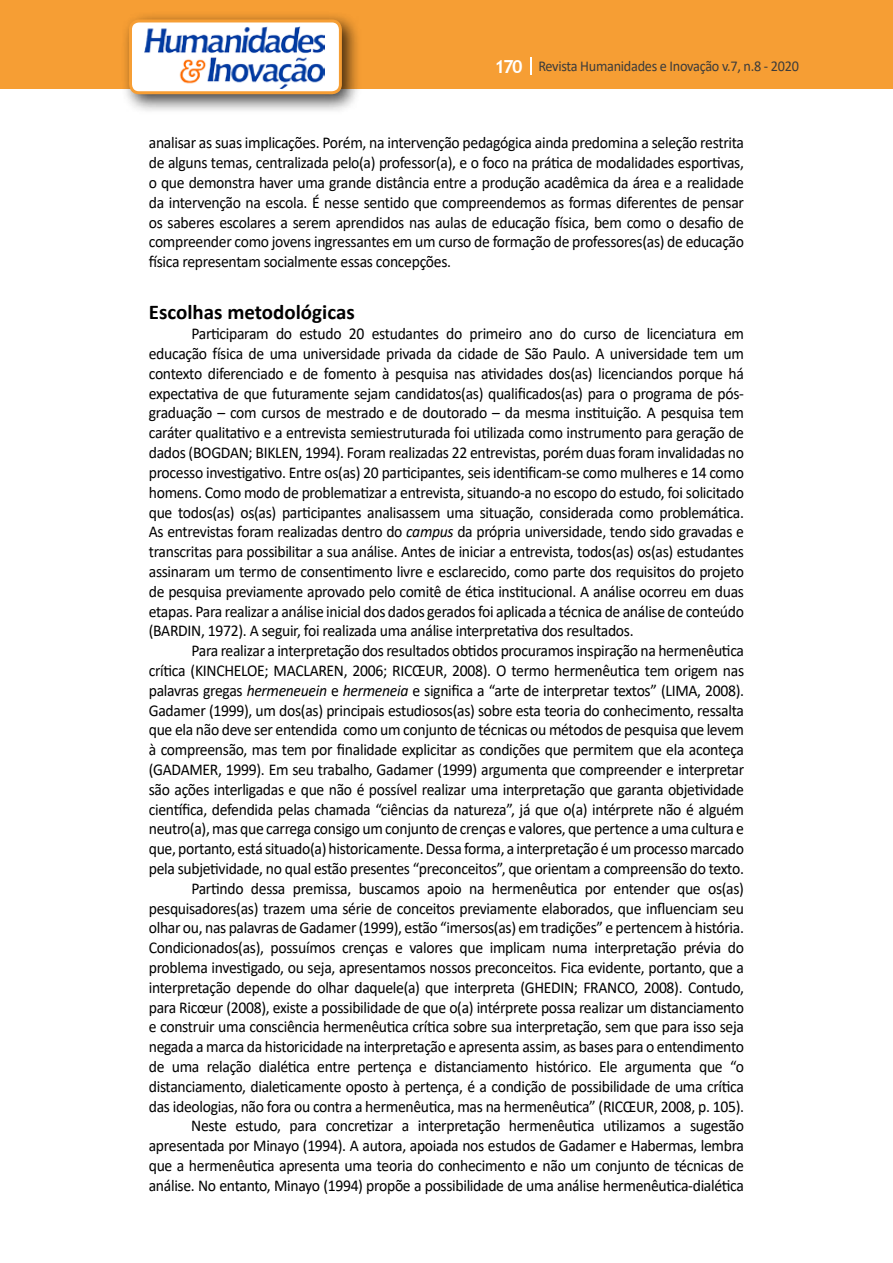
<style>
.page{position:relative;width:893px;height:1263px;background:#fff}
.page>*{position:absolute;margin:0;border:0;box-sizing:border-box;transform-origin:0 0}
.t1{font:700 21px "Calibri";color:#000}
.t2{font:16.5px/19.8px "Calibri";letter-spacing:-.02em;color:#000;text-align:justify;scale:.95 1}
.t3{font:15px "Calibri";letter-spacing:-.02em;color:#3c3c3b;scale:.95 1}
.s1{font-family:"Trebuchet MS";font-weight:700;font-size:18px;color:#fff}
.s2{font-style:italic}
</style>
<div class="page">
<div style="left:0;top:0;width:893px;height:88px;background:#f69e34"></div>
<svg style="left:530px;top:57px;width:2px;height:18px"></svg>
<div style="left:121px;top:11px;width:241px;height:103px;background:#000;opacity:.75"></div>
<div style="left:130px;top:21px;width:210px;height:72px;background:#fff;border-radius:9px"></div>
<img style="left:144px;top:27px;width:181px;height:62px">
<div style="left:129px;top:19px;width:213px;height:75px;border:3px solid #f69e34;border-radius:9px"></div>
<p class="t3" style="left:495px;top:56px;width:322px"><span class="s1">170</span> Revista Humanidades e Inovação v.7, n.8 - 2020</p>
<p class="t2" style="left:149px;top:133px;width:628px">analisar as suas implicações. Porém, na intervenção pedagógica ainda predomina a seleção restrita de alguns temas, centralizada pelo(a) professor(a), e o foco na prática de modalidades esportivas, o que demonstra haver uma grande distância entre a produção acadêmica da área e a realidade da intervenção na escola. É nesse sentido que compreendemos as formas diferentes de pensar os saberes escolares a serem aprendidos nas aulas de educação física, bem como o desafio de compreender como jovens ingressantes em um curso de formação de professores(as) de educação física representam socialmente essas concepções.</p>
<p class="t1" style="left:149px;top:298px;width:207px">Escolhas metodológicas</p>
<p class="t2" style="left:149px;top:323px;width:628px;text-indent:43px">Participaram do estudo 20 estudantes do primeiro ano do curso de licenciatura em educação física de uma universidade privada da cidade de São Paulo. A universidade tem um contexto diferenciado e de fomento à pesquisa nas atividades dos(as) licenciandos porque há expectativa de que futuramente sejam candidatos(as) qualificados(as) para o programa de pós&shy;graduação – com cursos de mestrado e de doutorado – da mesma instituição. A pesquisa tem caráter qualitativo e a entrevista semiestruturada foi utilizada como instrumento para geração de dados (BOGDAN; BIKLEN, 1994). Foram realizadas 22 entrevistas, porém duas foram invalidadas no processo investigativo. Entre os(as) 20 participantes, seis identificam-se como mulheres e 14 como homens. Como modo de problematizar a entrevista, situando-a no escopo do estudo, foi solicitado que todos(as) os(as) participantes analisassem uma situação, considerada como problemática.<br>As entrevistas foram realizadas dentro do <span class="s2">campus</span> da própria universidade, tendo sido gravadas e transcritas para possibilitar a sua análise. Antes de iniciar a entrevista, todos(as) os(as) estudantes assinaram um termo de consentimento livre e esclarecido, como parte dos requisitos do projeto de pesquisa previamente aprovado pelo comitê de ética institucional. A análise ocorreu em duas etapas. Para realizar a análise inicial dos dados gerados foi aplicada a técnica de análise de conteúdo (BARDIN, 1972). A seguir, foi realizada uma análise interpretativa dos resultados.</p>
<p class="t2" style="left:149px;top:640px;width:628px;text-align:right">Para realizar a interpretação dos resultados obtidos procuramos inspiração na hermenêutica<br>crítica (KINCHELOE; MACLAREN, 2006; RICŒUR, 2008). O termo hermenêutica tem origem nas palavras gregas <span class="s2">hermeneuein</span> e <span class="s2">hermeneia</span> e significa a “arte de interpretar textos” (LIMA, 2008).<br>Gadamer (1999), um dos(as) principais estudiosos(as) sobre esta teoria do conhecimento, ressalta que ela não deve ser entendida como um conjunto de técnicas ou métodos de pesquisa que levem à compreensão, mas tem por finalidade explicitar as condições que permitem que ela aconteça (GADAMER, 1999). Em seu trabalho, Gadamer (1999) argumenta que compreender e interpretar são ações interligadas e que não é possível realizar uma interpretação que garanta objetividade científica, defendida pelas chamada “ciências da natureza”, já que o(a) intérprete não é alguém neutro(a), mas que carrega consigo um conjunto de crenças e valores, que pertence a uma cultura e que, portanto, está situado(a) historicamente. Dessa forma, a interpretação é um processo marcado pela subjetividade, no qual estão presentes “preconceitos”, que orientam a compreensão do texto.<br>Partindo dessa premissa, buscamos apoio na hermenêutica por entender que os(as) pesquisadores(as) trazem uma série de conceitos previamente elaborados, que influenciam seu olhar ou, nas palavras de Gadamer (1999), estão “imersos(as) em tradições” e pertencem à história.<br>Condicionados(as), possuímos crenças e valores que implicam numa interpretação prévia do problema investigado, ou seja, apresentamos nossos preconceitos. Fica evidente, portanto, que a interpretação depende do olhar daquele(a) que interpreta (GHEDIN; FRANCO, 2008). Contudo, para Ricœur (2008), existe a possibilidade de que o(a) intérprete possa realizar um distanciamento e construir uma consciência hermenêutica crítica sobre sua interpretação, sem que para isso seja negada a marca da historicidade na interpretação e apresenta assim, as bases para o entendimento de uma relação dialética entre pertença e distanciamento histórico. Ele argumenta que “o distanciamento, dialeticamente oposto à pertença, é a condição de possibilidade de uma crítica das ideologias, não fora ou contra a hermenêutica, mas na hermenêutica” (RICŒUR, 2008, p. 105).<br>Neste estudo, para concretizar a interpretação hermenêutica utilizamos a sugestão apresentada por Minayo (1994). A autora, apoiada nos estudos de Gadamer e Habermas, lembra que a hermenêutica apresenta uma teoria do conhecimento e não um conjunto de técnicas de análise. No entanto, Minayo (1994) propõe a possibilidade de uma análise hermenêutica-dialética</p>
</div>
